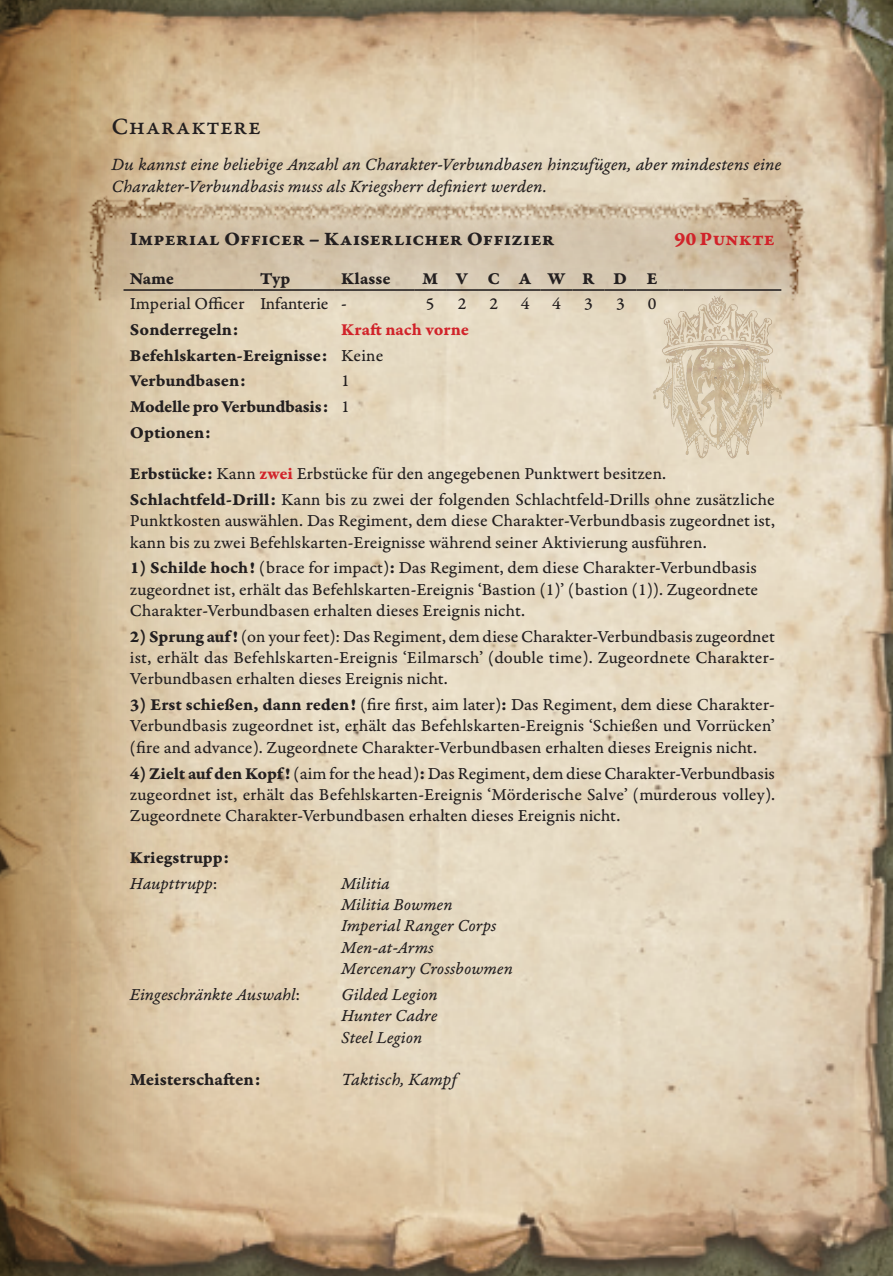
<style>
.page{position:relative;width:893px;height:1276px;background:#fff}
.page>*{position:absolute;margin:0;border:0;box-sizing:border-box;transform-origin:0 0}
.ConHEAD_2{font:24.75px "Garamond Premr Pro Med Capt";letter-spacing:.015em;color:#231f20}
.ConText{font:20.25px "Garamond Premr Pro Bd Capt";color:#231f20}
.ConText-2{font:20.25px "Garamond Premr Pro Bd Capt";color:#d1232a}
.ConText-3{font:18.22px/21.4px "Garamond Premr Pro It Capt";color:#231f20}
.ConText-4{font:18.22px "Garamond Premr Pro Bd Capt";color:#231f20}
.ConText-5{font:17.78px/21.4px "Garamond Premr Pro Capt";letter-spacing:.005em;color:#231f20;text-align:justify}
.ConText-6{font:17.78px "Garamond Premr Pro It Capt";color:#231f20}
.ConText-7{font:17.78px "Garamond Premr Pro Bd Capt";letter-spacing:-.01em;color:#231f20}
.ConTable{font:17.78px "Garamond Premr Pro Bd Capt";color:#231f20}
.ConText-8{font:17.78px "Garamond Premr Pro Bd Capt";color:#d1232a}
.ConTable-2{font:17.78px "Garamond Premr Pro Capt";color:#231f20}
.s1{font-family:"Garamond Premr Pro Bd Capt"}
.s2{font-family:"Garamond Premr Pro Bd Capt";color:#d1232a}
.s3{font-family:"Garamond Premr Pro Capt"}
</style>
<div class="page">
<img style="left:225px;top:0;width:668px;height:1276px">
<img style="left:695px;top:998px;width:172px;height:265px">
<svg style="left:1px;top:0;width:224px;height:1276px;background:#bda27c"></svg>
<svg style="left:0;top:0;width:1px;height:1276px"></svg>
<img style="left:65px;top:194px;width:762px;height:181px">
<img style="left:643px;top:287px;width:150px;height:181px">
<hr style="left:124px;top:289px;width:130px;height:2px;background:#231f20">
<hr style="left:254px;top:289px;width:81px;height:2px;background:#231f20">
<hr style="left:335px;top:289px;width:79px;height:2px;background:#231f20">
<hr style="left:414px;top:289px;width:32px;height:2px;background:#231f20">
<hr style="left:446px;top:289px;width:32px;height:2px;background:#231f20">
<hr style="left:478px;top:289px;width:32px;height:2px;background:#231f20">
<hr style="left:510px;top:289px;width:31px;height:2px;background:#231f20">
<hr style="left:541px;top:289px;width:31px;height:2px;background:#231f20">
<hr style="left:572px;top:289px;width:32px;height:2px;background:#231f20">
<hr style="left:604px;top:289px;width:32px;height:2px;background:#231f20">
<hr style="left:636px;top:289px;width:32px;height:2px;background:#231f20">
<svg style="left:668px;top:289px;width:16px;height:2px"></svg>
<hr style="left:684px;top:289px;width:97px;height:2px;background:#231f20">
<p class="ConHEAD_2" style="left:112px;top:112px;width:151px">Charaktere</p>
<p class="ConText-3" style="left:112px;top:155px;width:671px">Du kannst eine beliebige Anzahl an Charakter-Verbundbasen hinzufügen, aber mindestens eine<br>Charakter-Verbundbasis muss als Kriegsherr definiert werden.</p>
<p class="ConText" style="left:130px;top:226px;width:426px">Imperial Officer – Kaiserlicher Offizier</p>
<p class="ConText-2" style="left:675px;top:226px;width:102px">90 Punkte</p>
<p class="ConTable" style="left:130px;top:267px;width:46px">Name</p>
<p class="ConTable" style="left:260px;top:267px;width:32px">Typ</p>
<p class="ConTable" style="left:341px;top:267px;width:51px">Klasse</p>
<p class="ConTable" style="left:422px;top:267px;width:18px">M</p>
<p class="ConTable" style="left:456px;top:267px;width:14px">V</p>
<p class="ConTable" style="left:488px;top:267px;width:14px">C</p>
<p class="ConTable" style="left:519px;top:267px;width:14px">A</p>
<p class="ConTable" style="left:548px;top:267px;width:19px">W</p>
<p class="ConTable" style="left:582px;top:267px;width:14px">R</p>
<p class="ConTable" style="left:614px;top:267px;width:15px">D</p>
<p class="ConTable" style="left:647px;top:267px;width:12px">E</p>
<p class="ConText-5" style="left:130px;top:293px;width:116px">Imperial Officer</p>
<p class="ConText-5" style="left:260px;top:293px;width:70px">Infanterie</p>
<p class="ConText-5" style="left:341px;top:293px;width:7px">-</p>
<p class="ConTable-2" style="left:426px;top:293px;width:10px">5</p>
<p class="ConTable-2" style="left:458px;top:293px;width:10px">2</p>
<p class="ConTable-2" style="left:490px;top:293px;width:10px">2</p>
<p class="ConTable-2" style="left:521px;top:293px;width:10px">4</p>
<p class="ConTable-2" style="left:552px;top:293px;width:10px">4</p>
<p class="ConTable-2" style="left:584px;top:293px;width:10px">3</p>
<p class="ConTable-2" style="left:616px;top:293px;width:10px">3</p>
<p class="ConTable-2" style="left:648px;top:293px;width:10px">0</p>
<p class="ConText-7" style="left:130px;top:318px;width:110px">Sonderregeln:</p>
<p class="ConText-8" style="left:341px;top:318px;width:129px">Kraft nach vorne</p>
<p class="ConText-7" style="left:130px;top:344px;width:199px">Befehlskarten-Ereignisse:</p>
<p class="ConText-5" style="left:341px;top:345px;width:44px">Keine</p>
<p class="ConText-7" style="left:130px;top:370px;width:117px">Verbundbasen:</p>
<p class="ConText-5" style="left:341px;top:370px;width:10px">1</p>
<p class="ConText-7" style="left:130px;top:395px;width:200px">Modelle pro Verbundbasis:</p>
<p class="ConText-5" style="left:341px;top:396px;width:10px">1</p>
<p class="ConText-7" style="left:130px;top:421px;width:82px">Optionen:</p>
<p class="ConText-5" style="left:130px;top:463px;width:538px"><span class="s1">Erbstücke:</span> Kann <span class="s2">zwei</span> Erbstücke für den angegebenen Punktwert besitzen.</p>
<p class="ConText-5" style="left:130px;top:489px;width:647px"><span class="s1">Schlachtfeld-Drill:</span> Kann bis zu zwei der folgenden Schlachtfeld-Drills ohne zusätzliche Punktkosten auswählen. Das Regiment, dem diese Charakter-Verbundbasis zugeordnet ist, kann bis zu zwei Befehlskarten-Ereignisse während seiner Aktivierung ausführen.</p>
<p class="ConText-5" style="left:130px;top:557px;width:630px"><span class="s1">1) Schilde hoch!</span> (brace for impact)<span class="s1">:</span> Das Regiment, dem diese Charakter-Verbundbasis zugeordnet ist, erhält das Befehlskarten-Ereignis ‘Bastion (1)’ (bastion (1)). Zugeordnete Charakter-Verbundbasen erhalten dieses Ereignis nicht.</p>
<p class="ConText-5" style="left:130px;top:626px;width:646px"><span class="s1">2) Sprung auf!</span> (on your feet): Das Regiment, dem diese Charakter-Verbundbasis zugeordnet ist, erhält das Befehlskarten-Ereignis ‘Eilmarsch’ (double time). Zugeordnete Charakter-Verbundbasen erhalten dieses Ereignis nicht.</p>
<p class="ConText-5" style="left:130px;top:694px;width:647px"><span class="s1">3) Erst schießen, dann reden!</span> (fire first, aim later)<span class="s1">:</span> Das Regiment, dem diese Charakter-Verbundbasis zugeordnet ist, erhält das Befehlskarten-Ereignis ‘Schießen und Vorrücken’ (fire and advance). Zugeordnete Charakter-Verbundbasen erhalten dieses Ereignis nicht.</p>
<p class="ConText-5" style="left:130px;top:762px;width:647px"><span class="s1">4) Zielt auf den Kopf!</span> (aim for the head)<span class="s1">:</span> Das Regiment, dem diese Charakter-Verbundbasis zugeordnet ist, erhält das Befehlskarten-Ereignis ‘Mörderische Salve’ (murderous volley).<br>Zugeordnete Charakter-Verbundbasen erhalten dieses Ereignis nicht.</p>
<p class="ConText-7" style="left:130px;top:846px;width:101px">Kriegstrupp:</p>
<p class="ConText-6" style="left:130px;top:872px;width:89px">Haupttrupp<span class="s3">:</span></p>
<p class="ConText-6" style="left:341px;top:872px;width:50px">Militia</p>
<p class="ConText-6" style="left:341px;top:894px;width:113px">Militia Bowmen</p>
<p class="ConText-6" style="left:341px;top:915px;width:157px">Imperial Ranger Corps</p>
<p class="ConText-6" style="left:341px;top:936px;width:94px">Men-at-Arms</p>
<p class="ConText-6" style="left:341px;top:958px;width:173px">Mercenary Crossbowmen</p>
<p class="ConText-6" style="left:130px;top:983px;width:172px">Eingeschränkte Auswahl<span class="s3">:</span></p>
<p class="ConText-6" style="left:341px;top:983px;width:98px">Gilded Legion</p>
<p class="ConText-6" style="left:341px;top:1005px;width:98px">Hunter Cadre</p>
<p class="ConText-6" style="left:341px;top:1026px;width:82px">Steel Legion</p>
<p class="ConText-4" style="left:130px;top:1067px;width:132px">Meisterschaften:</p>
<p class="ConText-3" style="left:341px;top:1069px;width:117px">Taktisch, Kampf</p>
</div>
